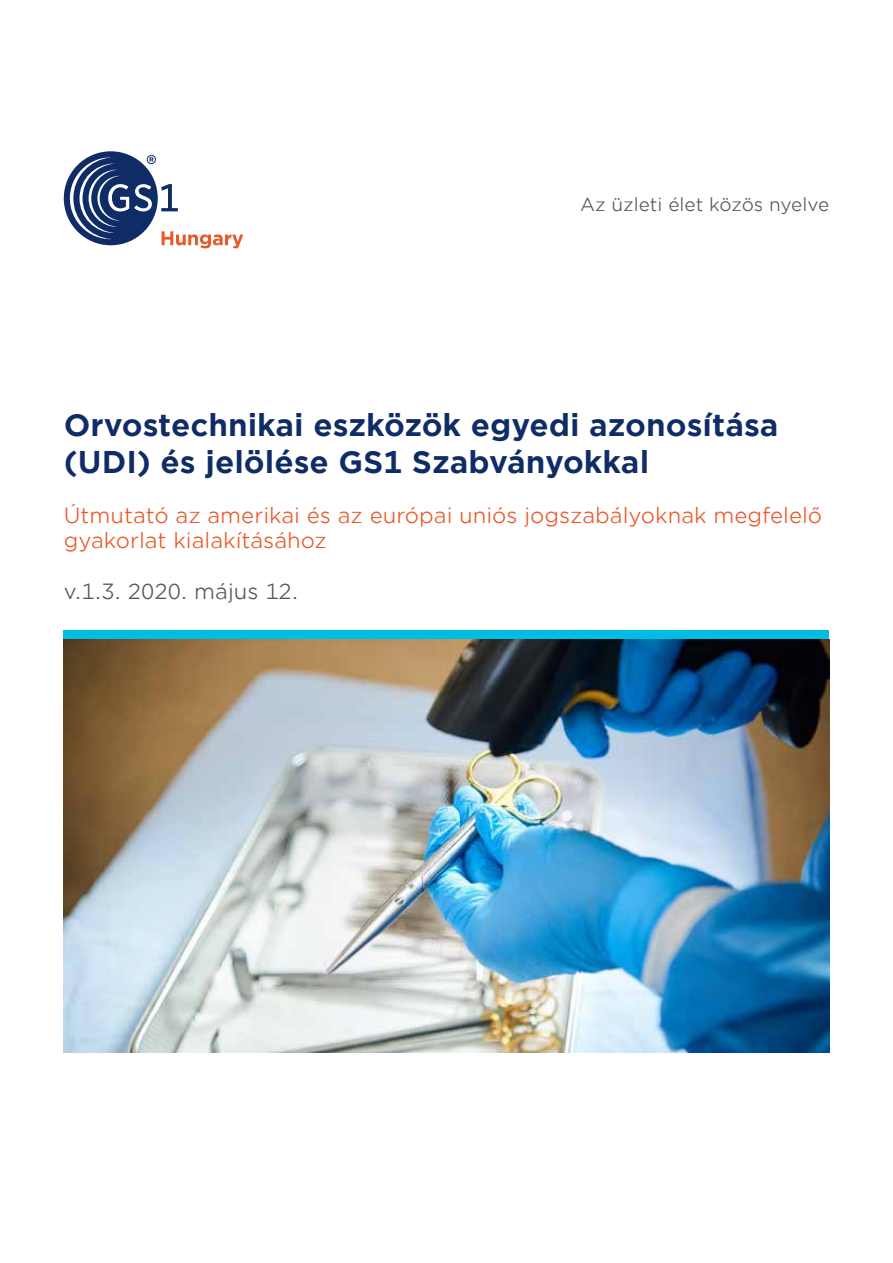
<style>
.page{position:relative;width:893px;height:1263px;background:#fff}
.page>*{position:absolute;margin:0;border:0;box-sizing:border-box;transform-origin:0 0}
.t1{font:700 30px/36px "Gotham Office";color:#102c66}
.t2{font:21px/25.2px "Gotham Office";color:#ea5929}
.t3{font:21px "Gotham Office";color:#575756}
.t4{font:18px "Gotham Office";color:#575756}
</style>
<div class="page">
<img style="left:64px;top:639px;width:765px;height:413px">
<div style="left:64px;top:631px;width:765px;height:8px;background:#00bde1"></div>
<div style="left:64px;top:151px;width:94px;height:94px;background:#102c66;border-radius:50%"></div>
<svg style="left:70px;top:155px;width:173px;height:93px"></svg>
<p class="t4" style="left:580px;top:192px;width:251px">Az üzleti élet közös nyelve</p>
<h1 class="t1" style="left:64px;top:407px;width:716px">Orvostechnikai eszközök egyedi azonosítása (UDI) és jelölése GS1 Szabványokkal</h1>
<p class="t2" style="left:64px;top:502px;width:760px">Útmutató az amerikai és az európai uniós jogszabályoknak megfelelő gyakorlat kialakításához</p>
<p class="t3" style="left:64px;top:577px;width:236px">v.1.3. 2020. május 12.</p>
</div>
